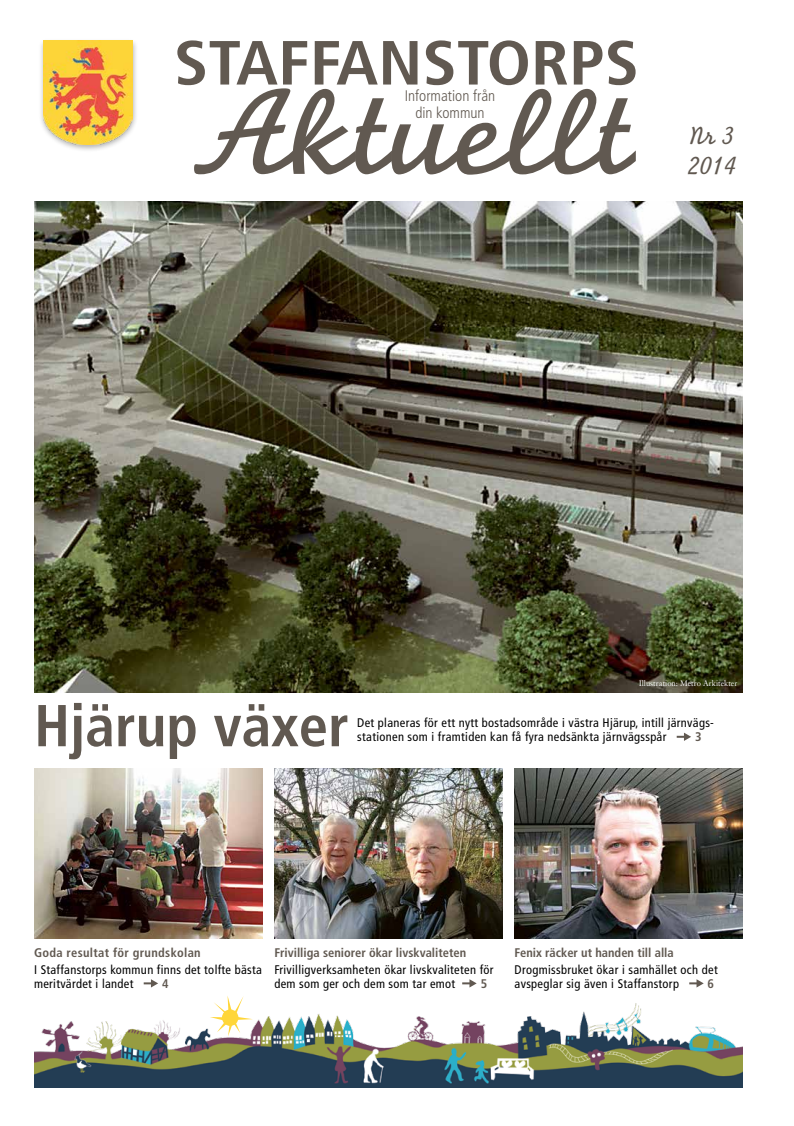
<style>
.page{position:relative;width:794px;height:1126px;background:#fff}
.page>*{position:absolute;margin:0;border:0;box-sizing:border-box;transform-origin:0 0}
.t1{font:126.6px "Monoline Script MT Std";color:#615951;scale:1.1 1}
.t2{font:700 condensed 62.3px "Frutiger";color:#615951;scale:1.1 1}
.t3{font:700 condensed 59px "Frutiger";color:#615951}
.t4{font:26px/29.8px "Monoline Script MT Std";color:#615951}
.t5{font:300 condensed 15.3px/17.1px "Frutiger";color:#615951;text-align:center}
.t6{font:condensed 12.5px/14px "Frutiger";letter-spacing:.025em;color:#000}
.t7{font:700 condensed 12.5px "Frutiger";color:#615951}
.t8{font:700 condensed 12.5px "Frutiger";letter-spacing:.025em;color:#615951}
.t9{font:8px "Sabon";color:#fff;scale:.96 1}
</style>
<div class="page">
<svg style="left:144px;top:979px;width:14px;height:8px"></svg>
<img style="left:34px;top:768px;width:228px;height:170px">
<svg style="left:689px;top:979px;width:14px;height:8px"></svg>
<img style="left:514px;top:768px;width:229px;height:170px">
<svg style="left:462px;top:979px;width:15px;height:8px"></svg>
<img style="left:274px;top:768px;width:228px;height:170px">
<img style="left:34px;top:996px;width:709px;height:91px">
<svg style="left:676px;top:732px;width:15px;height:9px"></svg>
<img style="left:34px;top:201px;width:709px;height:491px">
<div style="left:38px;top:38px;width:100px;height:115px;background:#000;opacity:.3"></div>
<img style="left:43px;top:41px;width:90px;height:103px">
<h2 class="t2" style="left:174px;top:26px;width:418px">Staffanstorps</h2>
<h1 class="t1" style="left:190px;top:57px;width:405px">Aktuellt</h1>
<p class="t5" style="left:405px;top:88px;width:92px">Information från din kommun</p>
<h3 class="t4" style="left:687px;top:121px;width:50px">Nr 3<br>2014</h3>
<h3 class="t3" style="left:34px;top:690px;width:316px">Hjärup växer</h3>
<p class="t9" style="left:639px;top:678px;width:104px">Illustration: Metro Arkitekter</p>
<p class="t6" style="left:357px;top:715px;width:358px">Det planeras för ett nytt bostadsområde i västra Hjärup, intill järnvägs&shy;stationen som i framtiden kan få fyra nedsänkta järnvägsspår</p>
<p class="t7" style="left:695px;top:729px;width:8px">3</p>
<p class="t8" style="left:34px;top:944px;width:168px">Goda resultat för grundskolan</p>
<p class="t6" style="left:34px;top:962px;width:229px">I Staffanstorps kommun finns det tolfte bästa meritvärdet i landet</p>
<p class="t7" style="left:162px;top:975px;width:8px">4</p>
<p class="t7" style="left:274px;top:944px;width:193px">Frivilliga seniorer ökar livskvaliteten</p>
<p class="t6" style="left:274px;top:962px;width:221px">Frivilligverksamheten ökar livskvaliteten för dem som ger och dem som tar emot</p>
<p class="t7" style="left:481px;top:975px;width:8px">5</p>
<p class="t7" style="left:514px;top:944px;width:161px">Fenix räcker ut handen till alla</p>
<p class="t6" style="left:514px;top:962px;width:204px">Drogmissbruket ökar i samhället och det avspeglar sig även i Staffanstorp</p>
<p class="t7" style="left:707px;top:975px;width:8px">6</p>
</div>
